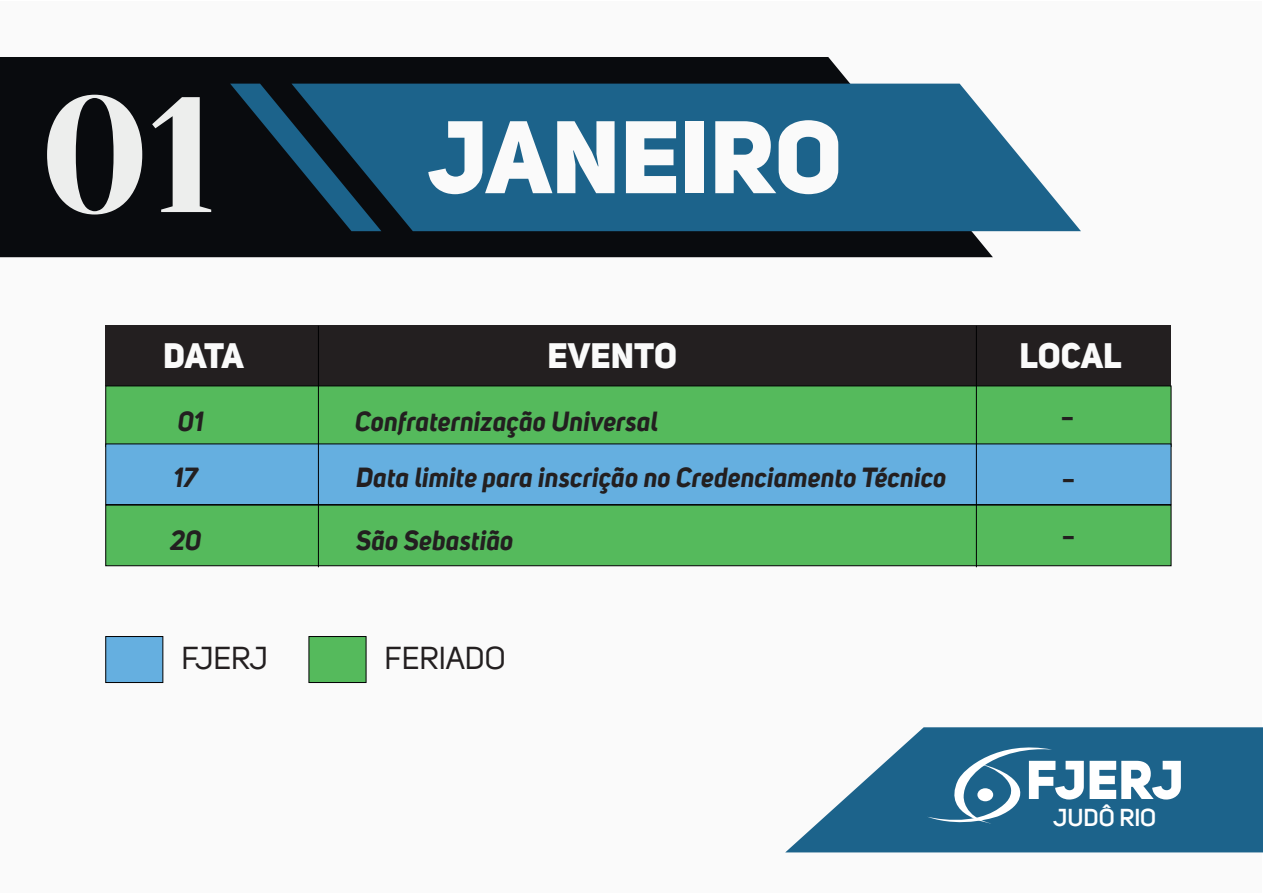
<style>
.page{position:relative;width:1263px;height:893px;background:#fff}
.page>*{position:absolute;margin:0;border:0;box-sizing:border-box;transform-origin:0 0}
.t1{font:800 101.7px "Uni Sans";color:#fafafa}
.t2{font:54px "Uni Sans Heavy CAPS";letter-spacing:-.01em;color:#fff}
.t3{font:40.8px "Uni Sans";color:#231f20}
.t4{font:800 34.5px "Uni Sans";letter-spacing:-.005em;color:#fafafa}
.t5{font:30.9px "Uni Sans";color:#231f20}
.t6{font:italic 700 27px "Uni Sans";color:#231f20}
.t7{font:600 23.85px "Uni Sans";color:#fff}
</style>
<div class="page">
<div style="left:0;top:2px;width:1261px;height:891px;background:#fafafa"></div>
<svg style="left:786px;top:727px;width:477px;height:125px;fill:#1c638b"></svg>
<svg style="left:0;top:57px;width:993px;height:200px;background:#181a1d"></svg>
<svg style="left:381px;top:84px;width:700px;height:147px;background:#2b6c91"></svg>
<svg style="left:230px;top:84px;width:151px;height:147px;background:#102f42"></svg>
<svg style="left:47px;top:95px;width:95px;height:119px"></svg>
<svg style="left:152px;top:97px;width:59px;height:115px"></svg>
<div style="left:106px;top:325px;width:1065px;height:61px;background:#231f20"></div>
<div style="left:106px;top:386px;width:1065px;height:61px;background:#55ba5c"></div>
<div style="left:106px;top:505px;width:1065px;height:61px;background:#55ba5c;border:1px solid #000001"></div>
<svg style="left:927px;top:739px;width:125px;height:90px;background:#387699"></svg>
<div style="left:977px;top:788px;width:16px;height:13px;background:#fff;border-radius:50%"></div>
<div style="left:106px;top:444px;width:1065px;height:61px;background:#65afe0;border:1px solid #000001"></div>
<hr style="left:318px;top:326px;width:1px;height:241px;background:#000001">
<hr style="left:976px;top:326px;width:1px;height:241px;background:#000001">
<div style="left:106px;top:636px;width:57px;height:47px;background:#65afe0;border:1px solid #000001"></div>
<div style="left:309px;top:636px;width:57px;height:47px;background:#55ba5c;border:1px solid #000001"></div>
<h1 class="t1" style="left:428px;top:92px;width:416px">JANEIRO</h1>
<p class="t4" style="left:163px;top:333px;width:82px">DATA</p>
<p class="t4" style="left:548px;top:333px;width:131px">EVENTO</p>
<p class="t4" style="left:1019px;top:333px;width:104px">LOCAL</p>
<p class="t6" style="left:178px;top:404px;width:27px">01</p>
<p class="t6" style="left:355px;top:404px;width:304px">Confraternização Universal</p>
<h3 class="t3" style="left:1060px;top:393px;width:17px">-</h3>
<p class="t6" style="left:174px;top:460px;width:26px">17</p>
<p class="t6" style="left:356px;top:460px;width:592px">Data limite para inscrição no Credenciamento Técnico</p>
<h3 class="t3" style="left:1061px;top:455px;width:17px">-</h3>
<p class="t6" style="left:170px;top:523px;width:33px">20</p>
<p class="t6" style="left:356px;top:523px;width:159px">São Sebastião</p>
<h3 class="t3" style="left:1061px;top:512px;width:17px">-</h3>
<p class="t5" style="left:181px;top:640px;width:88px">FJERJ</p>
<p class="t5" style="left:385px;top:640px;width:122px">FERIADO</p>
<h2 class="t2" style="left:1026px;top:745px;width:159px">fjerj</h2>
<p class="t7" style="left:1053px;top:804px;width:105px">JUDÔ RIO</p>
</div>
